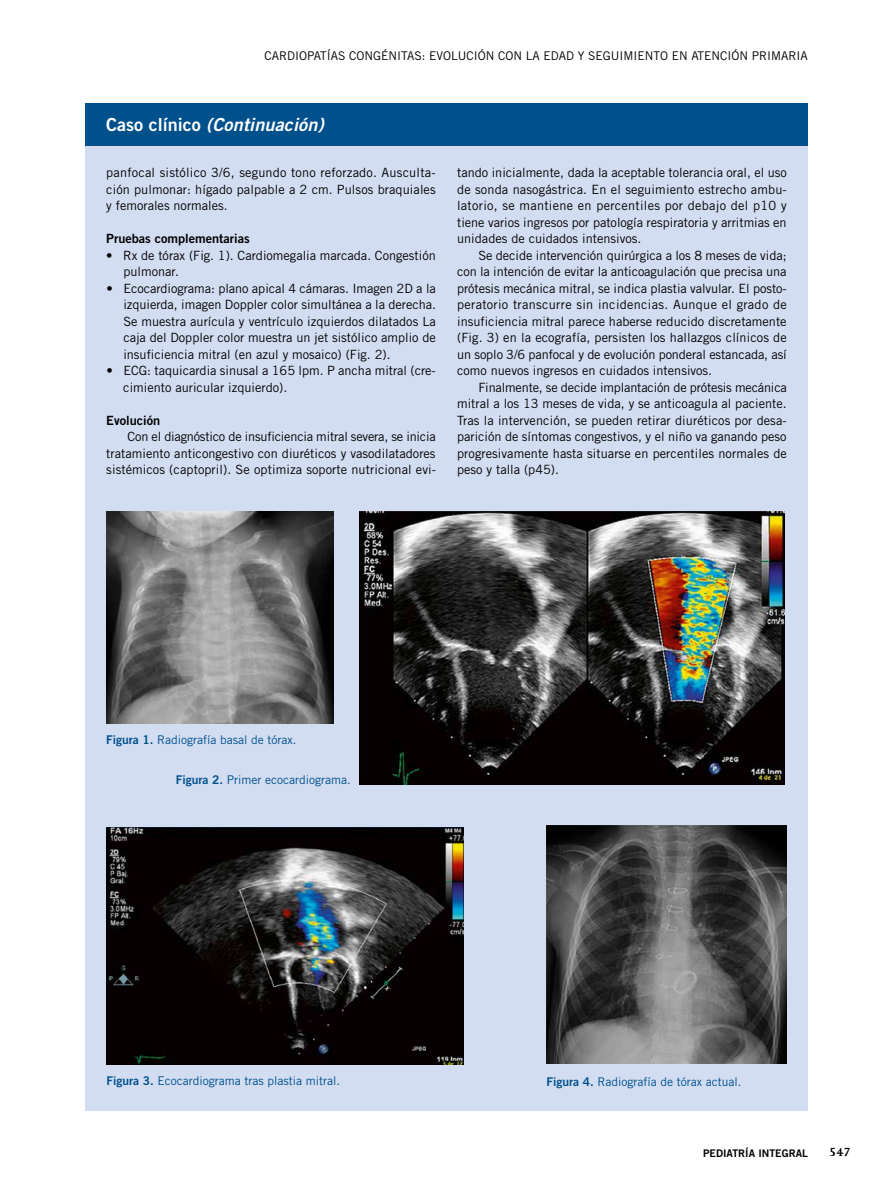
<style>
.page{position:relative;width:893px;height:1191px;background:#fff}
.page>*{position:absolute;margin:0;border:0;box-sizing:border-box;transform-origin:0 0}
.t1{font:italic 18px "Trade Gothic Bold Two";letter-spacing:.01em;color:#fff}
.t2{font:700 13.5px "Joanna MT Std";color:#000}
.t3{font:12.75px/16.5px "Trade Gothic";color:#000;text-align:justify}
.t4{font:12.75px "Trade Gothic Bold Two";color:#000}
.t5{font:12px "Trade Gothic";color:#00508c}
.t6{font:12px "Trade Gothic";color:#000}
.t7{font:10.5px "Trade Gothic Bold Two";color:#000}
.s1{font-style:normal}
.s2{font-family:"Trade Gothic Bold Two"}
</style>
<div class="page">
<div style="left:85px;top:145px;width:723px;height:965px;background:#d3ddf2"></div>
<div style="left:85px;top:103px;width:723px;height:42px;background:#00508c"></div>
<img style="left:106px;top:511px;width:227px;height:212px">
<img style="left:360px;top:511px;width:425px;height:273px">
<img style="left:107px;top:827px;width:356px;height:238px">
<img style="left:546px;top:826px;width:241px;height:237px">
<p class="t6" style="left:264px;top:49px;width:545px">Cardiopatías congénitas: evolución con la edad y seguimiento en Atención Primaria</p>
<h1 class="t1" style="left:106px;top:114px;width:219px"><span class="s1">Caso clínico</span> (Continuación)</h1>
<p class="t3" style="left:106px;top:164px;width:331px">panfocal sistólico 3/6, segundo tono reforzado. Ausculta&shy;ción pulmonar: hígado palpable a 2 cm. Pulsos braquiales y femorales normales.</p>
<p class="t4" style="left:106px;top:231px;width:145px">Pruebas complementarias</p>
<p class="t3" style="left:123px;top:247px;width:314px;text-indent:-17px">• Rx de tórax (Fig. 1). Cardiomegalia marcada. Congestión pulmonar.</p>
<p class="t3" style="left:123px;top:280px;width:314px;text-indent:-17px">• Ecocardiograma: plano apical 4 cámaras. Imagen 2D a la izquierda, imagen Doppler color simultánea a la derecha.<br>Se muestra aurícula y ventrículo izquierdos dilatados La caja del Doppler color muestra un jet sistólico amplio de insuficiencia mitral (en azul y mosaico) (Fig. 2).</p>
<p class="t3" style="left:123px;top:362px;width:314px;text-indent:-17px">• ECG: taquicardia sinusal a 165 lpm. P ancha mitral (cre&shy;cimiento auricular izquierdo).</p>
<p class="t4" style="left:106px;top:412px;width:55px">Evolución</p>
<p class="t3" style="left:106px;top:428px;width:331px;text-indent:21px">Con el diagnóstico de insuficiencia mitral severa, se inicia tratamiento anticongestivo con diuréticos y vasodilatadores sistémicos (captopril). Se optimiza soporte nutricional evi-</p>
<p class="t3" style="left:457px;top:164px;width:331px">tando inicialmente, dada la aceptable tolerancia oral, el uso de sonda nasogástrica. En el seguimiento estrecho ambu&shy;latorio, se mantiene en percentiles por debajo del p10 y tiene varios ingresos por patología respiratoria y arritmias en unidades de cuidados intensivos.</p>
<p class="t3" style="left:457px;top:247px;width:331px;text-indent:21px">Se decide intervención quirúrgica a los 8 meses de vida; con la intención de evitar la anticoagulación que precisa una prótesis mecánica mitral, se indica plastia valvular. El posto&shy;peratorio transcurre sin incidencias. Aunque el grado de insuficiencia mitral parece haberse reducido discretamente (Fig. 3) en la ecografía, persisten los hallazgos clínicos de un soplo 3/6 panfocal y de evolución ponderal estancada, así como nuevos ingresos en cuidados intensivos.</p>
<p class="t3" style="left:457px;top:379px;width:331px;text-indent:21px">Finalmente, se decide implantación de prótesis mecánica mitral a los 13 meses de vida, y se anticoagula al paciente.<br>Tras la intervención, se pueden retirar diuréticos por desa&shy;parición de síntomas congestivos, y el niño va ganando peso progresivamente hasta situarse en percentiles normales de peso y talla (p45).</p>
<p class="t5" style="left:106px;top:732px;width:192px"><span class="s2">Figura 1.</span> Radiografía basal de tórax.</p>
<p class="t5" style="left:176px;top:772px;width:176px"><span class="s2">Figura 2.</span> Primer ecocardiograma.</p>
<p class="t5" style="left:107px;top:1073px;width:235px"><span class="s2">Figura 3.</span> Ecocardiograma tras plastia mitral.</p>
<p class="t5" style="left:546px;top:1074px;width:196px"><span class="s2">Figura 4.</span> Radiografía de tórax actual.</p>
<p class="t7" style="left:703px;top:1146px;width:106px">PEDIATRÍA INTEGRAL</p>
<p class="t2" style="left:829px;top:1144px;width:23px">547</p>
</div>
